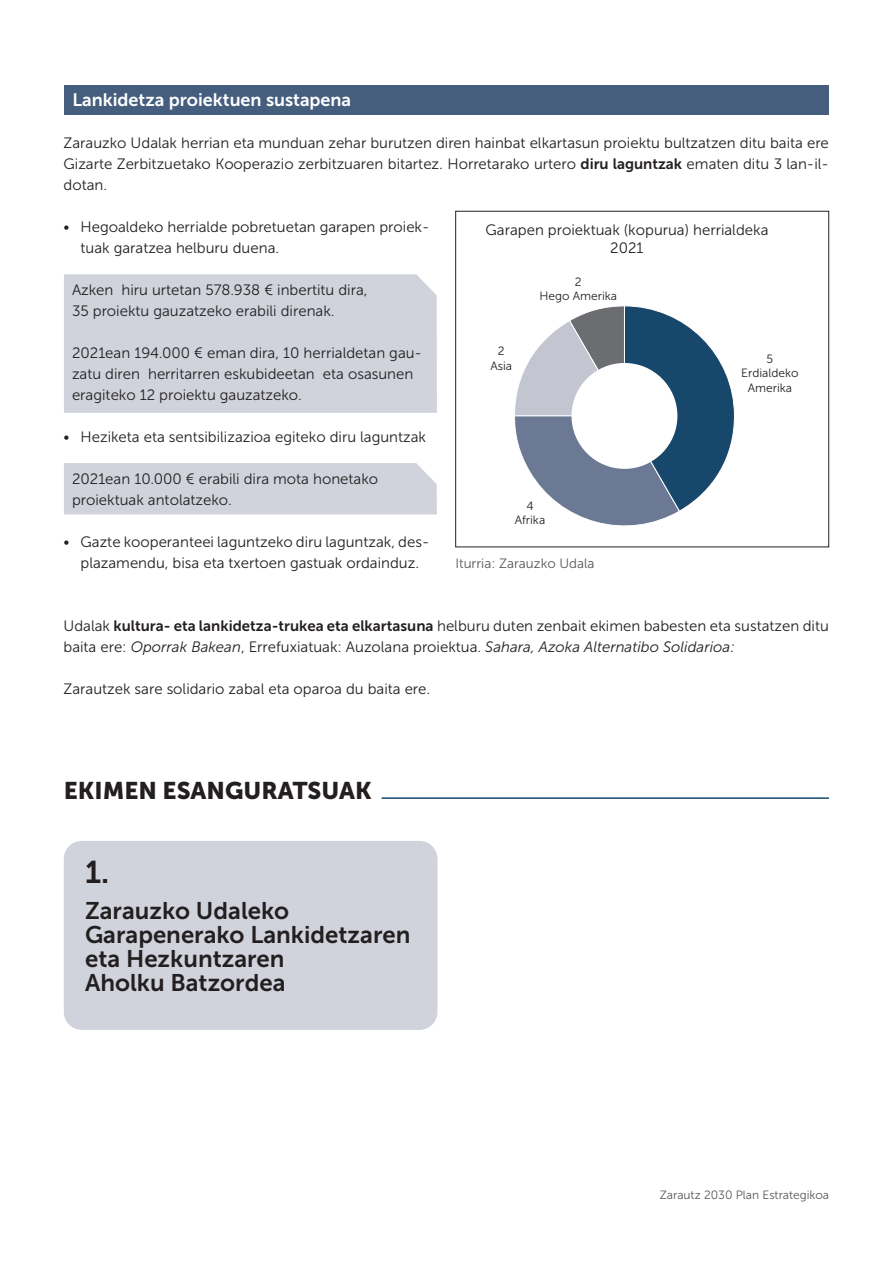
<style>
.page{position:relative;width:893px;height:1263px;background:#fff}
.page>*{position:absolute;margin:0;border:0;box-sizing:border-box;transform-origin:0 0}
.t1{font:31.5px "Museo Sans 700";color:#231f20}
.t2{font:24px/24px "Museo Sans 700";color:#231f20}
.t3{font:24px "Museo Sans 900";color:#231f20}
.t4{font:18px "Museo Sans 700";color:#fff}
.t5{font:15px/21px "Museo Sans 300";color:#231f20}
.t6{font:13.5px "Museo Sans 300";color:#57585a}
.t7{font:12px/14.4px "Museo Sans 300";color:#231f20;text-align:center}
.t8{font:12px "Museo Sans 300";color:#57585a}
.s1{font-family:"Museo Sans 700"}
.s2{font-style:italic}
</style>
<div class="page">
<div style="left:64px;top:86px;width:765px;height:29px;background:#455e7e"></div>
<div style="left:64px;top:274px;width:373px;height:139px;background:#d0d3dc"></div>
<div style="left:64px;top:463px;width:373px;height:51px;background:#d0d3dc"></div>
<div style="left:455px;top:211px;width:374px;height:336px;border:1px solid #231f20"></div>
<hr style="left:382px;top:797px;width:447px;height:2px;background:#17476b">
<div style="left:64px;top:841px;width:373px;height:189px;background:#d0d3dc;border-radius:18px"></div>
<svg style="left:515px;top:306px;width:220px;height:220px"></svg>
<div style="left:571px;top:363px;width:106px;height:106px;background:#fff;border-radius:50%"></div>
<p class="t4" style="left:73px;top:89px;width:280px">Lankidetza proiektuen sustapena</p>
<p class="t5" style="left:63px;top:133px;width:767px;text-align:justify">Zarauzko Udalak herrian eta munduan zehar burutzen diren hainbat elkartasun proiektu bultzatzen ditu baita ere Gizarte Zerbitzuetako Kooperazio zerbitzuaren bitartez. Horretarako urtero <span class="s1">diru laguntzak</span> ematen ditu 3 lan-il&shy;dotan.</p>
<p class="t5" style="left:81px;top:217px;width:350px;text-indent:-17px">• Hegoaldeko herrialde pobretuetan garapen proiek&shy;tuak garatzea helburu duena.</p>
<p class="t5" style="left:72px;top:280px;width:297px">Azken hiru urtetan 578.938 € inbertitu dira,<br>35 proiektu gauzatzeko erabili direnak.</p>
<p class="t5" style="left:72px;top:343px;width:351px">2021ean 194.000 € eman dira, 10 herrialdetan gau&shy;zatu diren herritarren eskubideetan eta osasunen eragiteko 12 proiektu gauzatzeko.</p>
<p class="t5" style="left:63px;top:427px;width:364px">• Heziketa eta sentsibilizazioa egiteko diru laguntzak</p>
<p class="t5" style="left:72px;top:469px;width:308px">2021ean 10.000 € erabili dira mota honetako proiektuak antolatzeko.</p>
<p class="t5" style="left:63px;top:532px;width:367px;text-align:center">• Gazte kooperanteei laguntzeko diru laguntzak, des&shy;plazamendu, bisa eta txertoen gastuak ordainduz.</p>
<p class="t5" style="left:486px;top:221px;width:284px;line-height:18px;text-align:center">Garapen proiektuak (kopurua) herrialdeka<br>2021</p>
<p class="t7" style="left:490px;top:344px;width:23px">2<br>Asia</p>
<p class="t7" style="left:539px;top:274px;width:79px">2<br>Hego Amerika</p>
<p class="t7" style="left:515px;top:498px;width:32px">4<br>Afrika</p>
<p class="t6" style="left:455px;top:556px;width:140px">Iturria: Zarauzko Udala</p>
<p class="t7" style="left:741px;top:352px;width:59px">5<br>Erdialdeko<br>Amerika</p>
<p class="t5" style="left:63px;top:615px;width:767px">Udalak <span class="s1">kultura- eta lankidetza-trukea eta elkartasuna</span> helburu duten zenbait ekimen babesten eta sustatzen ditu baita ere: <span class="s2">Oporrak Bakean</span>, Errefuxiatuak: Auzolana proiektua. <span class="s2">Sahara, Azoka Alternatibo Solidarioa:</span></p>
<p class="t5" style="left:63px;top:678px;width:368px">Zarautzek sare solidario zabal eta oparoa du baita ere.</p>
<h2 class="t3" style="left:64px;top:777px;width:309px">EKIMEN ESANGURATSUAK</h2>
<h1 class="t1" style="left:85px;top:855px;width:26px">1.</h1>
<h2 class="t2" style="left:85px;top:898px;width:327px">Zarauzko Udaleko<br>Garapenerako Lankidetzaren eta Hezkuntzaren<br>Aholku Batzordea</h2>
<p class="t8" style="left:660px;top:1188px;width:171px">Zarautz 2030 Plan Estrategikoa</p>
</div>
